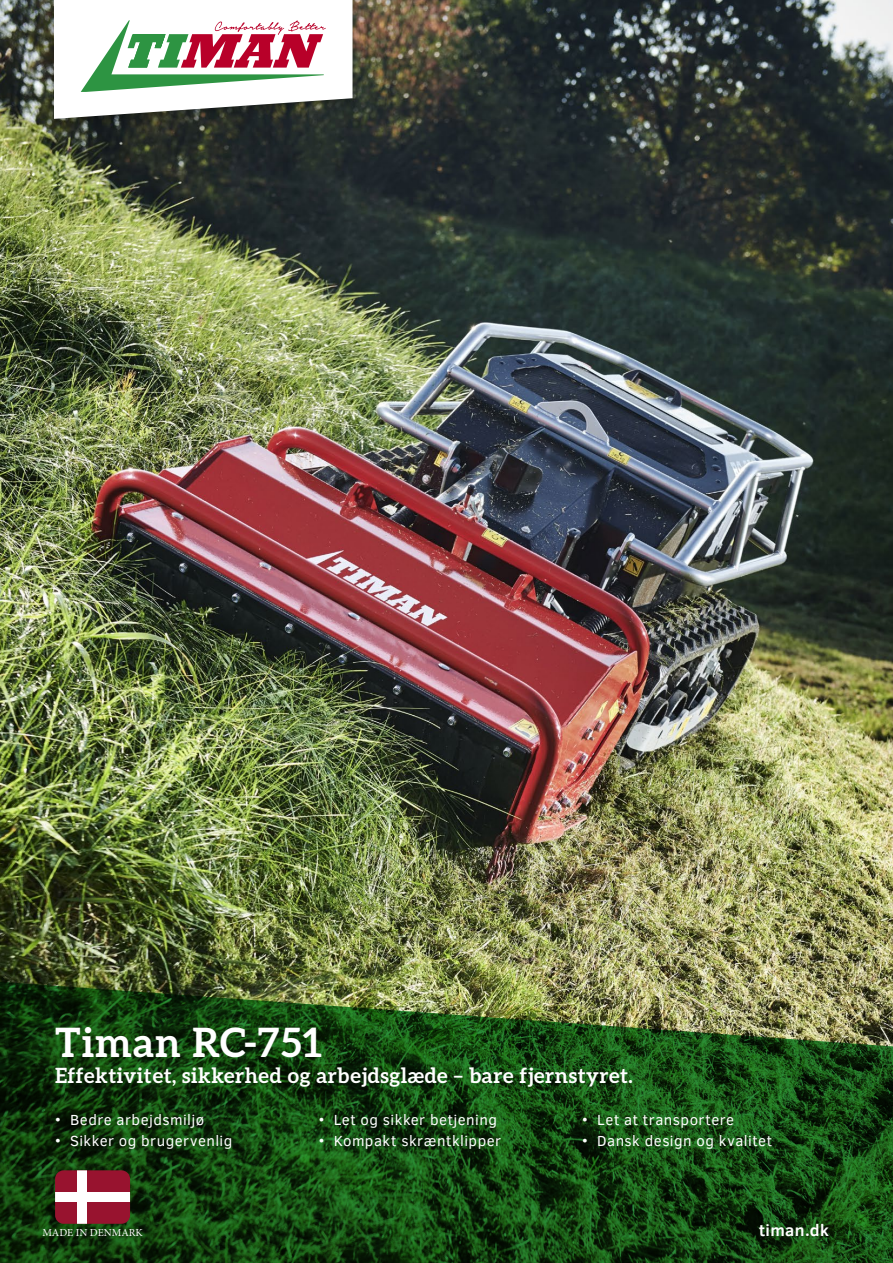
<style>
.page{position:relative;width:893px;height:1263px;background:#fff}
.page>*{position:absolute;margin:0;border:0;box-sizing:border-box;transform-origin:0 0}
.t1{font:700 40.5px "Aleo";letter-spacing:.025em;color:#fff}
.t2{font:700 21px "Aleo";letter-spacing:.025em;color:#fff}
.t3{font:700 16.5px "Clear Sans";letter-spacing:.025em;color:#fff}
.t4{font:15px "Clear Sans";letter-spacing:.03em;color:#fff}
.t5{font:10.8px "Minion Pro";color:#fff}
</style>
<div class="page">
<img style="left:0;top:0;width:893px;height:980px">
<svg style="left:0;top:980px;width:893px;height:283px;background:#214d19"></svg>
<div style="left:46px;top:0;width:315px;height:130px;background:#000;opacity:.3"></div>
<svg style="left:54px;top:0;width:299px;height:119px"></svg>
<svg style="left:55px;top:1170px;width:75px;height:54px;background:#93142d"></svg>
<div style="left:77px;top:1170px;width:10px;height:54px;background:#fff"></div>
<div style="left:55px;top:1192px;width:75px;height:10px;background:#fff"></div>
<p class="t1" style="left:55px;top:1019px;width:269px">Timan RC-751</p>
<p class="t2" style="left:55px;top:1063px;width:579px">Effektivitet, sikkerhed og arbejdsglæde – bare fjernstyret.</p>
<p class="t4" style="left:55px;top:1109px;width:151px">• Bedre arbejdsmiljø</p>
<p class="t4" style="left:55px;top:1130px;width:179px">• Sikker og brugervenlig</p>
<p class="t4" style="left:319px;top:1109px;width:180px">• Let og sikker betjening</p>
<p class="t4" style="left:319px;top:1130px;width:184px">• Kompakt skræntklipper</p>
<p class="t4" style="left:582px;top:1109px;width:153px">• Let at transportere</p>
<p class="t4" style="left:582px;top:1130px;width:191px">• Dansk design og kvalitet</p>
<p class="t5" style="left:42px;top:1225px;width:102px">MADE IN DENMARK</p>
<p class="t3" style="left:759px;top:1218px;width:71px">timan.dk</p>
</div>
